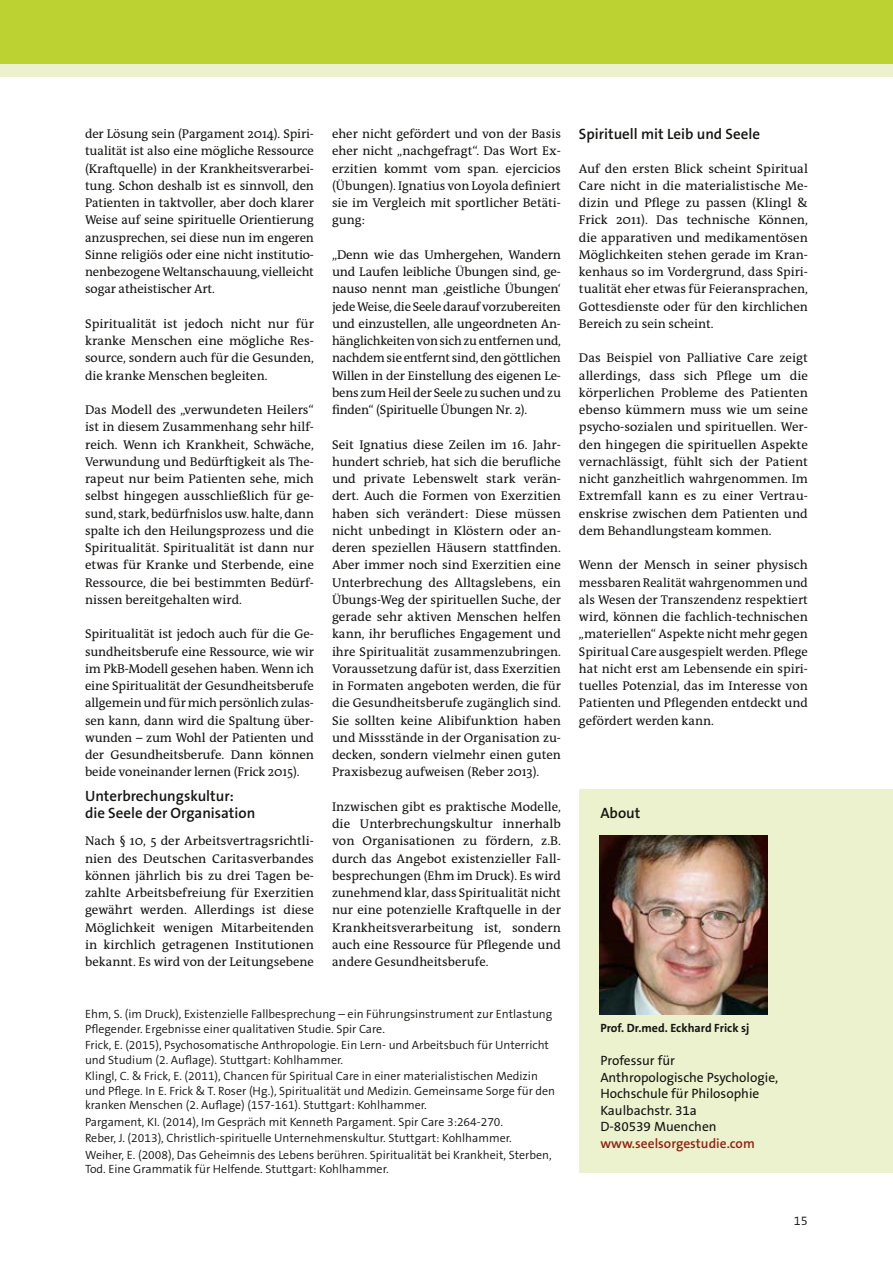
<style>
.page{position:relative;width:893px;height:1263px;background:#fff}
.page>*{position:absolute;margin:0;border:0;box-sizing:border-box;transform-origin:0 0}
.t1{font:600 15px/16.5px "The Sans B6";color:#141412}
.t2{font:13.5px/16.5px "The Sans B5 Plain";color:#141412}
.t3{font:600 13.5px "The Sans B6";color:#93230f}
.t4{font:12.75px/17.2px "The Antiqua B";color:#141412;text-align:justify}
.t5{font:300 12.75px "The Sans B4";color:#141412}
.t6{font:300 12px/14.4px "The Sans B4";color:#141412}
.t7{font:700 12px "The Sans B7";color:#141412}
</style>
<div class="page">
<div style="left:0;top:0;width:893px;height:64px;background:#bcd232"></div>
<div style="left:0;top:64px;width:893px;height:13px;background:#ecf2ce"></div>
<div style="left:579px;top:789px;width:314px;height:384px;background:#ecf2ce"></div>
<img style="left:600px;top:835px;width:168px;height:179px">
<p class="t4" style="left:85px;top:125px;width:230px">der Lösung sein (Pargament 2014). Spiri&shy;tualität ist also eine mögliche Ressource (Kraftquelle) in der Krankheitsverarbei&shy;tung. Schon deshalb ist es sinnvoll, den Patienten in taktvoller, aber doch klarer Weise auf seine spirituelle Orientierung anzusprechen, sei diese nun im engeren Sinne religiös oder eine nicht institutio&shy;nenbezogene Weltanschauung, vielleicht sogar atheistischer Art.</p>
<p class="t4" style="left:85px;top:315px;width:230px">Spiritualität ist jedoch nicht nur für kranke Menschen eine mögliche Res&shy;source, sondern auch für die Gesunden, die kranke Menschen begleiten.</p>
<p class="t4" style="left:85px;top:401px;width:230px">Das Modell des „verwundeten Heilers“ ist in diesem Zusammenhang sehr hilf&shy;reich. Wenn ich Krankheit, Schwäche, Verwundung und Bedürftigkeit als The&shy;rapeut nur beim Patienten sehe, mich selbst hingegen ausschließlich für ge&shy;sund, stark, bedürfnislos usw. halte, dann spalte ich den Heilungsprozess und die Spiritualität. Spiritualität ist dann nur etwas für Kranke und Sterbende, eine Ressource, die bei bestimmten Bedürf&shy;nissen bereitgehalten wird.</p>
<p class="t4" style="left:85px;top:625px;width:230px">Spiritualität ist jedoch auch für die Ge&shy;sundheitsberufe eine Ressource, wie wir im PkB-Modell gesehen haben. Wenn ich eine Spiritualität der Gesundheitsberufe allgemein und für mich persönlich zulas&shy;sen kann, dann wird die Spaltung über&shy;wunden – zum Wohl der Patienten und der Gesundheitsberufe. Dann können beide voneinander lernen (Frick 2015).</p>
<p class="t1" style="left:85px;top:788px;width:172px">Unterbrechungskultur: die Seele der Organisation</p>
<p class="t4" style="left:85px;top:832px;width:230px">Nach § 10, 5 der Arbeitsvertragsrichtli&shy;nien des Deutschen Caritasverbandes können jährlich bis zu drei Tagen be&shy;zahlte Arbeitsbefreiung für Exerzitien gewährt werden. Allerdings ist diese Möglichkeit wenigen Mitarbeitenden in kirchlich getragenen Institutionen bekannt. Es wird von der Leitungsebene</p>
<p class="t4" style="left:332px;top:125px;width:230px">eher nicht gefördert und von der Basis eher nicht „nachgefragt“. Das Wort Ex&shy;erzitien kommt vom span. ejercicios (Übungen). Ignatius von Loyola definiert sie im Vergleich mit sportlicher Betäti&shy;gung:</p>
<p class="t4" style="left:332px;top:246px;width:230px">„Denn wie das Umhergehen, Wandern und Laufen leibliche Übungen sind, ge&shy;nauso nennt man ,geistliche Übungen‘ jede Weise, die Seele darauf vorzubereiten und einzustellen, alle ungeordneten An&shy;hänglichkeiten von sich zu entfernen und, nachdem sie entfernt sind, den göttlichen Willen in der Einstellung des eigenen Le&shy;bens zum Heil der Seele zu suchen und zu finden“ (Spirituelle Übungen Nr. 2).</p>
<p class="t4" style="left:332px;top:435px;width:230px">Seit Ignatius diese Zeilen im 16. Jahr&shy;hundert schrieb, hat sich die berufliche und private Lebenswelt stark verän&shy;dert. Auch die Formen von Exerzitien haben sich verändert: Diese müssen nicht unbedingt in Klöstern oder an&shy;deren speziellen Häusern stattfinden.<br>Aber immer noch sind Exerzitien eine Unterbrechung des Alltagslebens, ein Übungs-Weg der spirituellen Suche, der gerade sehr aktiven Menschen helfen kann, ihr berufliches Engagement und ihre Spiritualität zusammenzubringen.<br>Voraussetzung dafür ist, dass Exerzitien in Formaten angeboten werden, die für die Gesundheitsberufe zugänglich sind.<br>Sie sollten keine Alibifunktion haben und Missstände in der Organisation zu&shy;decken, sondern vielmehr einen guten Praxisbezug aufweisen (Reber 2013).</p>
<p class="t4" style="left:332px;top:798px;width:230px">Inzwischen gibt es praktische Modelle, die Unterbrechungskultur innerhalb von Organisationen zu fördern, z.B. durch das Angebot existenzieller Fall&shy;besprechungen (Ehm im Druck). Es wird zunehmend klar, dass Spiritualität nicht nur eine potenzielle Kraftquelle in der Krankheitsverarbeitung ist, sondern auch eine Ressource für Pflegende und andere Gesundheitsberufe.</p>
<p class="t6" style="left:85px;top:1007px;width:469px">Ehm, S. (im Druck), Existenzielle Fallbesprechung – ein Führungsinstrument zur Entlastung<br>Pflegender. Ergebnisse einer qualitativen Studie. Spir Care.</p>
<p class="t6" style="left:85px;top:1038px;width:465px">Frick, E. (2015), Psychosomatische Anthropologie. Ein Lern- und Arbeitsbuch für Unterricht und Studium (2. Auflage). Stuttgart: Kohlhammer.</p>
<p class="t6" style="left:85px;top:1069px;width:472px">Klingl, C. &amp; Frick, E. (2011), Chancen für Spiritual Care in einer materialistischen Medizin und Pflege. In E. Frick &amp; T. Roser (Hg.), Spiritualität und Medizin. Gemeinsame Sorge für den kranken Menschen (2. Auflage) (157-161). Stuttgart: Kohlhammer.</p>
<p class="t6" style="left:85px;top:1114px;width:468px;line-height:16.5px">Pargament, KI. (2014), Im Gespräch mit Kenneth Pargament. Spir Care 3:264-270.<br>Reber, J. (2013), Christlich-spirituelle Unternehmenskultur. Stuttgart: Kohlhammer.<br>Weiher, E. (2008), Das Geheimnis des Lebens berühren. Spiritualität bei Krankheit, Sterben,</p>
<p class="t6" style="left:85px;top:1162px;width:305px">Tod. Eine Grammatik für Helfende. Stuttgart: Kohlhammer.</p>
<p class="t1" style="left:579px;top:126px;width:183px">Spirituell mit Leib und Seele</p>
<p class="t4" style="left:579px;top:159px;width:230px">Auf den ersten Blick scheint Spiritual Care nicht in die materialistische Me&shy;dizin und Pflege zu passen (Klingl &amp; Frick 2011). Das technische Können, die apparativen und medikamentösen Möglichkeiten stehen gerade im Kran&shy;kenhaus so im Vordergrund, dass Spiri&shy;tualität eher etwas für Feieransprachen, Gottesdienste oder für den kirchlichen Bereich zu sein scheint.</p>
<p class="t4" style="left:579px;top:349px;width:230px">Das Beispiel von Palliative Care zeigt allerdings, dass sich Pflege um die körperlichen Probleme des Patienten ebenso kümmern muss wie um seine psycho-sozialen und spirituellen. Wer&shy;den hingegen die spirituellen Aspekte vernachlässigt, fühlt sich der Patient nicht ganzheitlich wahrgenommen. Im Extremfall kann es zu einer Vertrau&shy;enskrise zwischen dem Patienten und dem Behandlungsteam kommen.</p>
<p class="t4" style="left:579px;top:556px;width:230px">Wenn der Mensch in seiner physisch messbaren Realität wahrgenommen und als Wesen der Transzendenz respektiert wird, können die fachlich-technischen „materiellen“ Aspekte nicht mehr gegen Spiritual Care ausgespielt werden. Pflege hat nicht erst am Lebensende ein spiri&shy;tuelles Potenzial, das im Interesse von Patienten und Pflegenden entdeckt und gefördert werden kann.</p>
<p class="t1" style="left:600px;top:805px;width:42px">About</p>
<p class="t7" style="left:600px;top:1021px;width:151px">Prof. Dr.med. Eckhard Frick sj</p>
<p class="t2" style="left:600px;top:1053px;width:179px">Professur für<br>Anthropologische Psychologie,<br>Hochschule für Philosophie<br>Kaulbachstr. 31a<br>D-80539 Muenchen</p>
<p class="t3" style="left:600px;top:1136px;width:156px">www.seelsorgestudie.com</p>
<p class="t5" style="left:794px;top:1214px;width:16px">15</p>
</div>
